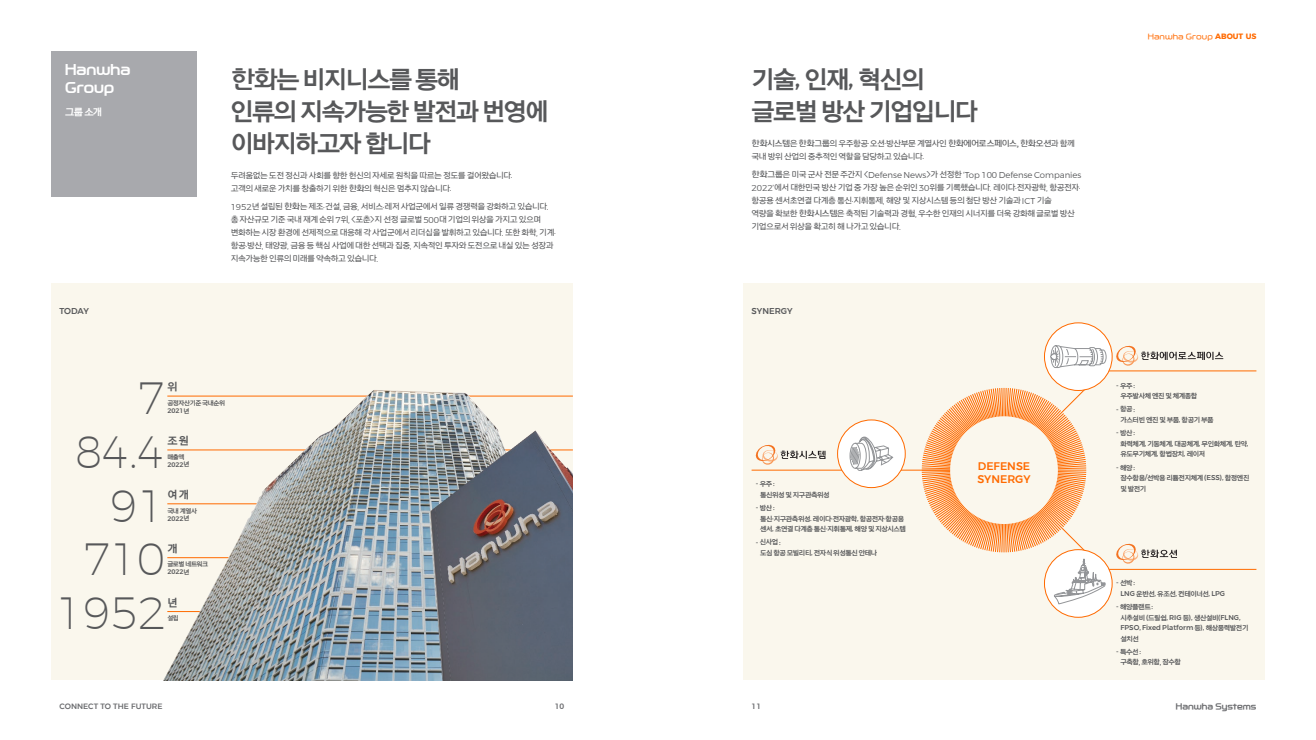
<style>
.page{position:relative;width:1316px;height:740px;background:#fff}
.page>*{position:absolute;margin:0;border:0;box-sizing:border-box;transform-origin:0 0}
.t1{font:200 44px "Argentum Sans";color:#57585a}
.t2{font:25px/32px "Hanwha Gothic BOTF";letter-spacing:-.03em;color:#57585a}
.t3{font:14px/18px "Hanwha B OTF";color:#fff}
.t4{font:500 11px/13.2px "Argentum Sans";color:#ff6a00}
.t5{font:11px "Hanwha Gothic BOTF";color:#57585a}
.t6{font:10px "Hanwha Gothic BOTF";color:#fff}
.t7{font:8.5px/13px "Hanwha Gothic LOTF";letter-spacing:-.03em;color:#57585a}
.t8{font:300 8.5px "Argentum Sans";color:#57585a}
.t9{font:8.5px "Hanwha L OTF";letter-spacing:-.075em;color:#57585a}
.t10{font:500 8.5px "Argentum Sans";color:#57585a}
.t11{font:8px "Hanwha B OTF";color:#6c6d70}
.t12{font:500 7.7px "Argentum Sans";color:#6c6d70}
.t13{font:7.7px "Hanwha L OTF";color:#ff6a00}
.t14{font:7px/10.5px "Hanwha Gothic BOTF";letter-spacing:-.03em;color:#57585a}
.t15{font:500 7px/10.5px "Argentum Sans";color:#57585a}
.t16{font:6.5px "Hanwha Gothic BOTF";letter-spacing:-.03em;color:#57585a}
.t17{font:500 6.5px "Argentum Sans";color:#57585a}
.s1{font-family:"Hanwha R OTF"}
.s2{font-family:"Argentum Sans";font-weight:300}
.s3{font-family:"Hanwha L OTF"}
.s4{font-family:"Hanwha Gothic BOTF";font-weight:400}
.s5{font-family:"Argentum Sans";font-weight:500}
.s6{font-family:"Hanwha Gothic LOTF"}
.s7{font-family:"Hanwha L OTF";font-weight:400}
.s8{font-family:"Hanwha Gothic LOTF";font-weight:400}
.s9{font-family:"Argentum Sans";font-weight:700}
</style>
<div class="page">
<div style="left:51px;top:51px;width:145px;height:145px;background:#a8a9ad"></div>
<div style="left:51px;top:283px;width:522px;height:397px;background:#faf7ed"></div>
<img style="left:163px;top:390px;width:410px;height:290px">
<div style="left:743px;top:283px;width:521px;height:397px;background:#faf7ed"></div>
<svg style="left:751px;top:370px;width:505px;height:200px"></svg>
<svg style="left:754px;top:444px;width:71px;height:21px"></svg>
<div style="left:1044px;top:323px;width:68px;height:67px;background:#fff;border-radius:50%"></div>
<div style="left:837px;top:420px;width:68px;height:68px;background:#fff;border-radius:50%"></div>
<svg style="left:849px;top:436px;width:55px;height:52px"></svg>
<div style="left:1044px;top:550px;width:68px;height:67px;background:#fff;border-radius:50%"></div>
<svg style="left:921px;top:345px;width:302px;height:259px"></svg>
<h3 class="t3" style="left:65px;top:61px;width:67px">Hanwha<br>Group</h3>
<p class="t6" style="left:65px;top:106px;width:38px">그룹 소개</p>
<p class="t10" style="left:60px;top:304px;width:31px">TODAY</p>
<h2 class="t2" style="left:231px;top:63px;width:318px"><span class="s1">한화</span>는 비지니스를 통해<br>인류의 지속가능한 발전과 번영에 이바지하고자 합니다</h2>
<p class="t7" style="left:231px;top:169px;width:283px">두려움없는 도전 정신과 사회를 향한 헌신의 자세로 원칙을 따르는 정도를 걸어왔습니다<span class="s2">. </span>고객의 새로운 가치를 창출하기 위한 <span class="s3">한화</span>의 혁신은 멈추지 않습니다<span class="s2">.</span></p>
<p class="t7" style="left:231px;top:200px;width:326px"><span class="s2">1952</span>년 설립된 <span class="s3">한화</span>는 제조<span class="s2">·</span>건설<span class="s2">,</span> 금융<span class="s2">,</span> 서비스<span class="s2">·</span>레저 사업군에서 일류 경쟁력을 강화하고 있습니다<span class="s2">. </span>총 자산규모 기준 국내 재계 순위 <span class="s2">7</span>위<span class="s2">,</span> &lt;포춘&gt;지 선정 글로벌 <span class="s2">500</span>대 기업의 위상을 가지고 있으며 변화하는 시장 환경에 선제적으로 대응해 각 사업군에서 리더십을 발휘하고 있습니다<span class="s2">.</span> 또한 화학<span class="s2">,</span> 기계<span class="s2">· </span>항공<span class="s2">·</span>방산<span class="s2">,</span> 태양광<span class="s2">,</span> 금융 등 핵심 사업에 대한 선택과 집중<span class="s2">,</span> 지속적인 투자와 도전으로 내실 있는 성장과 지속가능한 인류의 미래를 약속하고 있습니다<span class="s2">.</span></p>
<h1 class="t1" style="left:137px;top:366px;width:29px">7</h1>
<p class="t5" style="left:167px;top:381px;width:11px">위</p>
<p class="t16" style="left:167px;top:399px;width:59px">공정자산기준 국내순위</p>
<p class="t17" style="left:167px;top:405px;width:23px">2021<span class="s4">년</span></p>
<h1 class="t1" style="left:75px;top:420px;width:91px">84.4</h1>
<p class="t5" style="left:167px;top:435px;width:23px">조 원</p>
<p class="t16" style="left:167px;top:453px;width:19px">매출액</p>
<p class="t17" style="left:167px;top:459px;width:23px">2022<span class="s4">년</span></p>
<h1 class="t1" style="left:110px;top:473px;width:56px">91</h1>
<p class="t5" style="left:167px;top:488px;width:23px">여 개</p>
<p class="t16" style="left:167px;top:507px;width:31px">국내 계열사</p>
<p class="t17" style="left:167px;top:513px;width:23px">2022<span class="s4">년</span></p>
<h1 class="t1" style="left:83px;top:527px;width:83px">710</h1>
<p class="t5" style="left:167px;top:542px;width:11px">개</p>
<p class="t16" style="left:167px;top:561px;width:42px">글로벌 네트워크</p>
<p class="t17" style="left:167px;top:567px;width:23px">2022<span class="s4">년</span></p>
<h1 class="t1" style="left:56px;top:581px;width:110px">1952</h1>
<p class="t5" style="left:167px;top:596px;width:11px">년</p>
<p class="t16" style="left:167px;top:614px;width:13px">설립</p>
<h2 class="t2" style="left:751px;top:63px;width:227px">기술<span class="s5">,</span> 인재<span class="s5">,</span> 혁신의 글로벌 방산 기업입니다</h2>
<p class="t9" style="left:751px;top:138px;width:325px">한화시스템<span class="s6">은</span> 한화그룹<span class="s6">의 우주항공</span><span class="s2">·</span><span class="s6">오션</span><span class="s2">·</span><span class="s6">방산부문 계열사인</span> 한화에어로스페이스, 한화오션<span class="s6">과 함께</span></p>
<p class="t7" style="left:751px;top:150px;width:174px">국내 방위 산업의 중추적인 역할을 담당하고 있습니다<span class="s2">.</span></p>
<p class="t8" style="left:751px;top:168px;width:331px"><span class="s7">한화그룹</span><span class="s8">은 미국 군사 전문 주간지 &lt;</span>Defense News<span class="s8">&gt;가 선정한</span> ‘Top 100 Defense Companies</p>
<p class="t7" style="left:751px;top:181px;width:330px"><span class="s2">2022’</span>에서 대한민국 방산 기업 중 가장 높은 순위인 <span class="s2">30</span>위를 기록했습니다<span class="s2">.</span> 레이다<span class="s2">·</span>전자광학<span class="s2">,</span> 항공전자<span class="s2">· </span>항공용 센서초연결 다계층 통신<span class="s2">·</span>지휘통제<span class="s2">,</span> 해양 및 지상시스템 등의 첨단 방산 기술과 <span class="s2">ICT</span> 기술<br>역량을 확보한 <span class="s3">한화시스템</span>은 축적된 기술력과 경험<span class="s2">,</span> 우수한 인재의 시너지를 더욱 강화해 글로벌 방산 기업으로서 위상을 확고히 해 나가고 있습니다<span class="s2">.</span></p>
<p class="t10" style="left:751px;top:304px;width:43px">SYNERGY</p>
<p class="t15" style="left:755px;top:478px;width:20px">- <span class="s4">우주</span> :</p>
<p class="t14" style="left:760px;top:489px;width:71px">통신위성 및 지구관측위성</p>
<p class="t15" style="left:755px;top:502px;width:20px">- <span class="s4">방산</span> :</p>
<p class="t14" style="left:760px;top:513px;width:147px">통신<span class="s5">·</span>지구관측위성<span class="s5">.</span> 레이다<span class="s5">·</span>전자광학<span class="s5">,</span> 항공전자<span class="s5">·</span>항공용 센서<span class="s5">,</span> 초연결 다계층 통신<span class="s5">·</span>지휘통제<span class="s5">,</span> 해양 및 지상시스템</p>
<p class="t14" style="left:760px;top:537px;width:119px;text-indent:-4px"><span class="s5">-</span> 신사업 <span class="s5">:<br></span>도심 항공 모빌리티<span class="s5">,</span> 전자식 위성통신 안테나</p>
<p class="t4" style="left:977px;top:458px;width:55px">DEFENSE<br>SYNERGY</p>
<p class="t13" style="left:1147px;top:32px;width:110px">Hanwha Group <span class="s9">ABOUT US</span></p>
<p class="t15" style="left:1116px;top:379px;width:20px">- <span class="s4">우주</span> :</p>
<p class="t14" style="left:1120px;top:391px;width:78px">우주발사체 엔진 및 체계종합</p>
<p class="t15" style="left:1116px;top:403px;width:20px">- <span class="s4">항공</span> :</p>
<p class="t14" style="left:1120px;top:414px;width:94px">가스터빈 엔진 및 부품<span class="s5">,</span> 항공기 부품</p>
<p class="t15" style="left:1116px;top:427px;width:20px">- <span class="s4">방산</span> :</p>
<p class="t14" style="left:1120px;top:438px;width:129px">화력체계<span class="s5">,</span> 기동체계<span class="s5">,</span> 대공체계<span class="s5">,</span> 무인화체계<span class="s5">,</span> 탄약<span class="s5">, </span>유도무기체계<span class="s5">,</span> 항법장치<span class="s5">,</span> 레이저</p>
<p class="t15" style="left:1116px;top:461px;width:20px">- <span class="s4">해양</span> :</p>
<p class="t14" style="left:1120px;top:473px;width:130px">잠수함용<span class="s5">/</span>선박용 리튬전지체계 <span class="s5">(ESS),</span> 함정엔진 및 발전기</p>
<p class="t15" style="left:1116px;top:577px;width:20px">- <span class="s4">선박</span> :</p>
<p class="t14" style="left:1120px;top:588px;width:106px"><span class="s5">LNG</span> 운반선<span class="s5">,</span> 유조선<span class="s5">,</span> 컨테이너선<span class="s5">, LPG</span></p>
<p class="t14" style="left:1116px;top:602px;width:38px"><span class="s5">-</span> 해양플랜트 <span class="s5">:</span></p>
<p class="t15" style="left:1120px;top:611px;width:129px"><span class="s4">시추설비</span> (<span class="s4">드릴쉽</span>, RIG <span class="s4">등</span>), <span class="s4">생산설비</span>(FLNG,<br>FPSO, Fixed Platform <span class="s4">등</span>), <span class="s4">해상풍력발전기</span></p>
<p class="t14" style="left:1120px;top:633px;width:20px">설치선</p>
<p class="t14" style="left:1120px;top:646px;width:62px;text-indent:-4px"><span class="s5">-</span> 특수선 <span class="s5">:<br></span>구축함<span class="s5">,</span> 호위함<span class="s5">,</span> 잠수함</p>
<p class="t12" style="left:60px;top:700px;width:105px">CONNECT TO THE FUTURE</p>
<p class="t12" style="left:555px;top:700px;width:11px">10</p>
<p class="t12" style="left:751px;top:700px;width:11px">11</p>
<p class="t11" style="left:1175px;top:702px;width:82px">Hanwha Systems</p>
</div>
